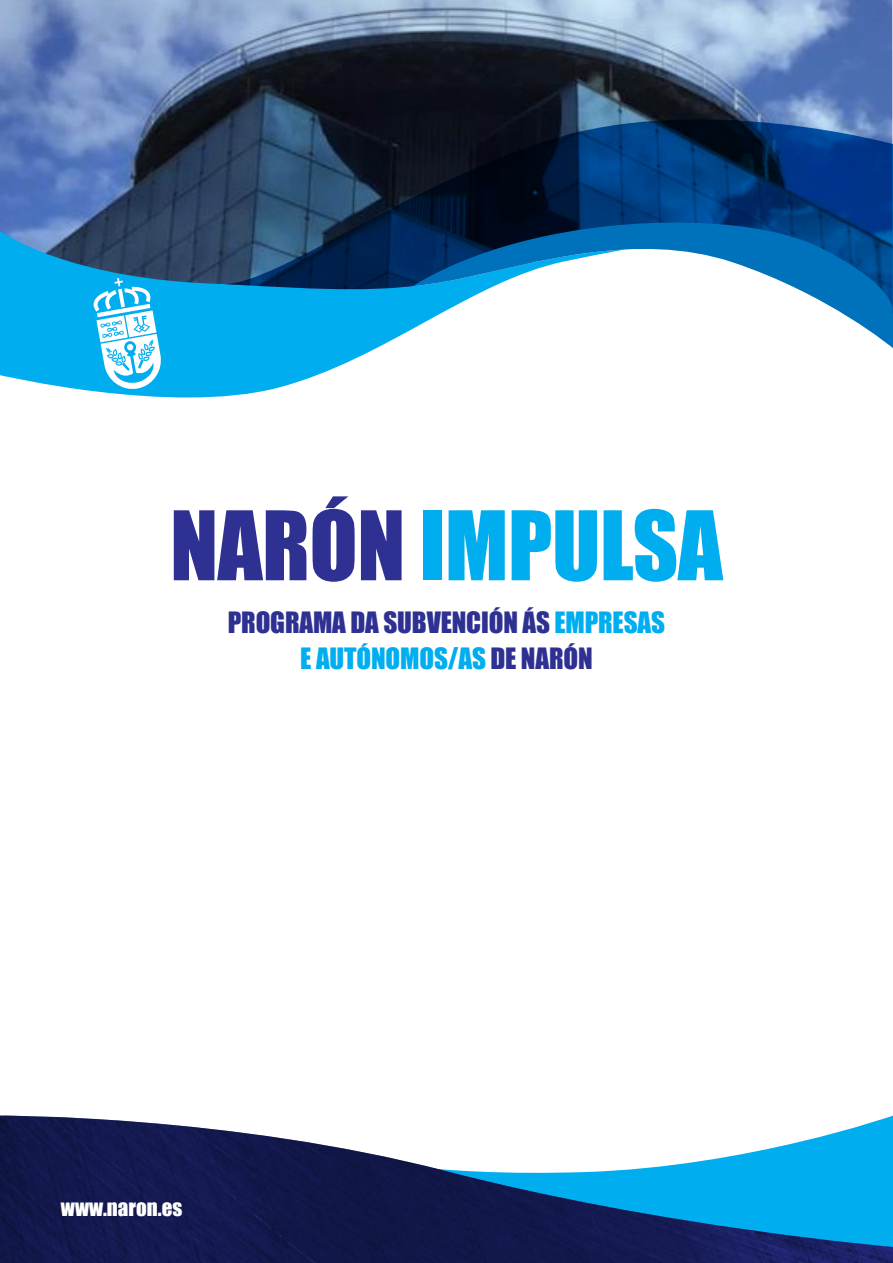
<style>
.page{position:relative;width:893px;height:1263px;background:#fff}
.page>*{position:absolute;margin:0;border:0;box-sizing:border-box;transform-origin:0 0}
.t1{font:88.5px "Impact";letter-spacing:-.005em;color:#00aeef}
.t2{font:27px/36px "Impact";letter-spacing:-.005em;color:#2e3092;text-align:center}
.t3{font:21px "Impact";color:#fff}
.s1{color:#2e3092}
.s2{color:#00aeef}
</style>
<div class="page">
<img style="left:0;top:0;width:893px;height:231px">
<svg style="left:0;top:231px;width:377px;height:167px;background:#2ca2d3"></svg>
<svg style="left:224px;top:118px;width:669px;height:230px"></svg>
<svg style="left:88px;top:278px;width:75px;height:113px"></svg>
<img style="left:0;top:1115px;width:893px;height:148px">
<h1 class="t1" style="left:170px;top:477px;width:554px"><span class="s1">NARÓN</span> IMPULSA</h1>
<p class="t2" style="left:228px;top:604px;width:439px">PROGRAMA DA SUBVENCIÓN ÁS <span class="s2">EMPRESAS<br>E AUTÓNOMOS/AS</span> DE NARÓN</p>
<p class="t3" style="left:61px;top:1191px;width:123px">www.naron.es</p>
</div>
